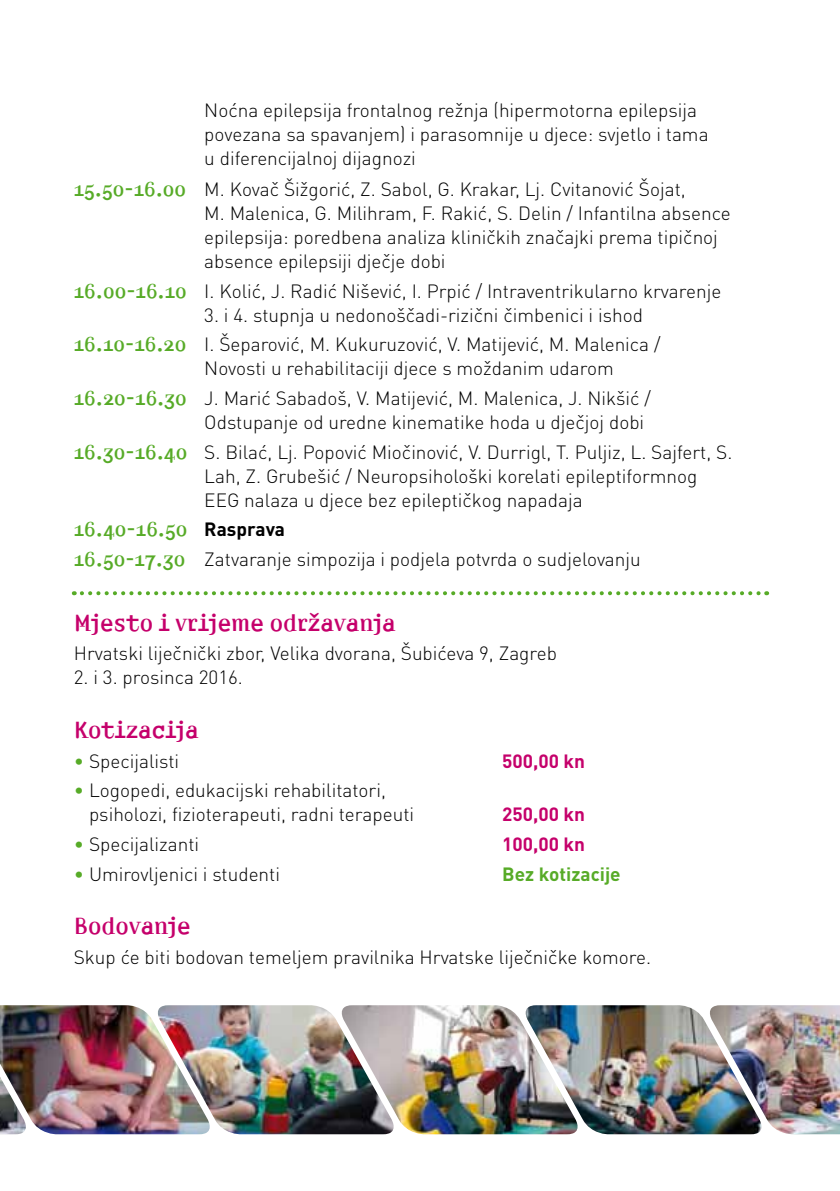
<style>
.page{position:relative;width:840px;height:1191px;background:#fff}
.page>*{position:absolute;margin:0;border:0;box-sizing:border-box;transform-origin:0 0}
.t1{font:300 22px "Amplifier X";color:#c5006b}
.t2{font:300 19px/24px "DIN Pro";color:#000}
.t3{font:700 19px "DIN Pro";color:#c5006b}
.t4{font:300 19px "Amplifier X";color:#57ab27}
.t5{font:700 19px "DIN Pro";color:#57ab27}
.s1{font-family:"Amplifier X";color:#57ab27}
.s2{font-family:"DIN Pro";font-weight:700;color:#000}
.s3{color:#57ab27}
</style>
<div class="page">
<img style="left:0;top:1005px;width:154px;height:129px">
<img style="left:154px;top:1005px;width:181px;height:129px">
<img style="left:335px;top:1005px;width:186px;height:129px">
<img style="left:521px;top:1005px;width:182px;height:129px">
<img style="left:703px;top:1005px;width:136px;height:129px">
<svg style="left:82px;top:591px;width:684px;height:4px"></svg>
<p class="t2" style="left:204px;top:97px;width:505px">Noćna epilepsija frontalnog režnja (hipermotorna epilepsija povezana sa spavanjem) i parasomnije u djece: svjetlo i tama u diferencijalnoj dijagnozi</p>
<p class="t2" style="left:204px;top:176px;width:527px;text-indent:-130px"><span class="s1">15.50-16.00</span> M. Kovač Šižgorić, Z. Sabol, G. Krakar, Lj. Cvitanović Šojat,<br>M. Malenica, G. Milihram, F. Rakić, S. Delin / Infantilna absence epilepsija: poredbena analiza kliničkih značajki prema tipičnoj absence epilepsiji dječje dobi</p>
<p class="t2" style="left:74px;top:278px;width:648px"><span class="s1">16.00-16.10</span> I. Kolić, J. Radić Nišević, I. Prpić / Intraventrikularno krvarenje</p>
<p class="t2" style="left:74px;top:299px;width:588px;line-height:29.6px;text-indent:130px">3. i 4. stupnja u nedonoščadi-rizični čimbenici i ishod<br><span class="s1">16.10-16.20</span> I. Šeparović, M. Kukuruzović, V. Matijević, M. Malenica /</p>
<p class="t2" style="left:74px;top:353px;width:578px;line-height:29.6px;text-indent:130px">Novosti u rehabilitaciji djece s moždanim udarom<br><span class="s1">16.20-16.30</span> J. Marić Sabadoš, V. Matijević, M. Malenica, J. Nikšić /</p>
<p class="t2" style="left:74px;top:407px;width:659px;line-height:29.6px;text-indent:130px">Odstupanje od uredne kinematike hoda u dječjoj dobi<br><span class="s1">16.30-16.40</span> S. Bilać, Lj. Popović Miočinović, V. Durrigl, T. Puljiz, L. Sajfert, S.</p>
<p class="t2" style="left:204px;top:463px;width:494px">Lah, Z. Grubešić / Neuropsihološki korelati epileptiformnog<br>EEG nalaza u djece bez epileptičkog napadaja</p>
<p class="t4" style="left:74px;top:517px;width:213px">16.40-16.50 <span class="s2">Rasprava</span></p>
<p class="t2" style="left:74px;top:546px;width:568px"><span class="s1">16.50-17.30</span> Zatvaranje simpozija i podjela potvrda o sudjelovanju</p>
<p class="t1" style="left:74px;top:608px;width:323px">Mjesto i vrijeme održavanja</p>
<p class="t2" style="left:74px;top:640px;width:484px">Hrvatski liječnički zbor, Velika dvorana, Šubićeva 9, Zagreb</p>
<p class="t2" style="left:74px;top:664px;width:171px">2. i 3. prosinca 2016.</p>
<p class="t1" style="left:74px;top:715px;width:126px">Kotizacija</p>
<p class="t2" style="left:74px;top:748px;width:107px"><span class="s3">•</span> Specijalisti</p>
<p class="t3" style="left:502px;top:748px;width:84px">500,00 kn</p>
<p class="t2" style="left:89px;top:777px;width:326px;text-indent:-15px"><span class="s3">•</span> Logopedi, edukacijski rehabilitatori, psiholozi, fizioterapeuti, radni terapeuti</p>
<p class="t3" style="left:502px;top:801px;width:84px">250,00 kn</p>
<p class="t2" style="left:74px;top:831px;width:127px"><span class="s3">•</span> Specijalizanti</p>
<p class="t3" style="left:502px;top:831px;width:84px">100,00 kn</p>
<p class="t2" style="left:74px;top:861px;width:208px"><span class="s3">•</span> Umirovljenici i studenti</p>
<p class="t5" style="left:502px;top:861px;width:120px">Bez kotizacije</p>
<p class="t1" style="left:74px;top:911px;width:118px">Bodovanje</p>
<p class="t2" style="left:74px;top:944px;width:578px">Skup će biti bodovan temeljem pravilnika Hrvatske liječničke komore.</p>
</div>
